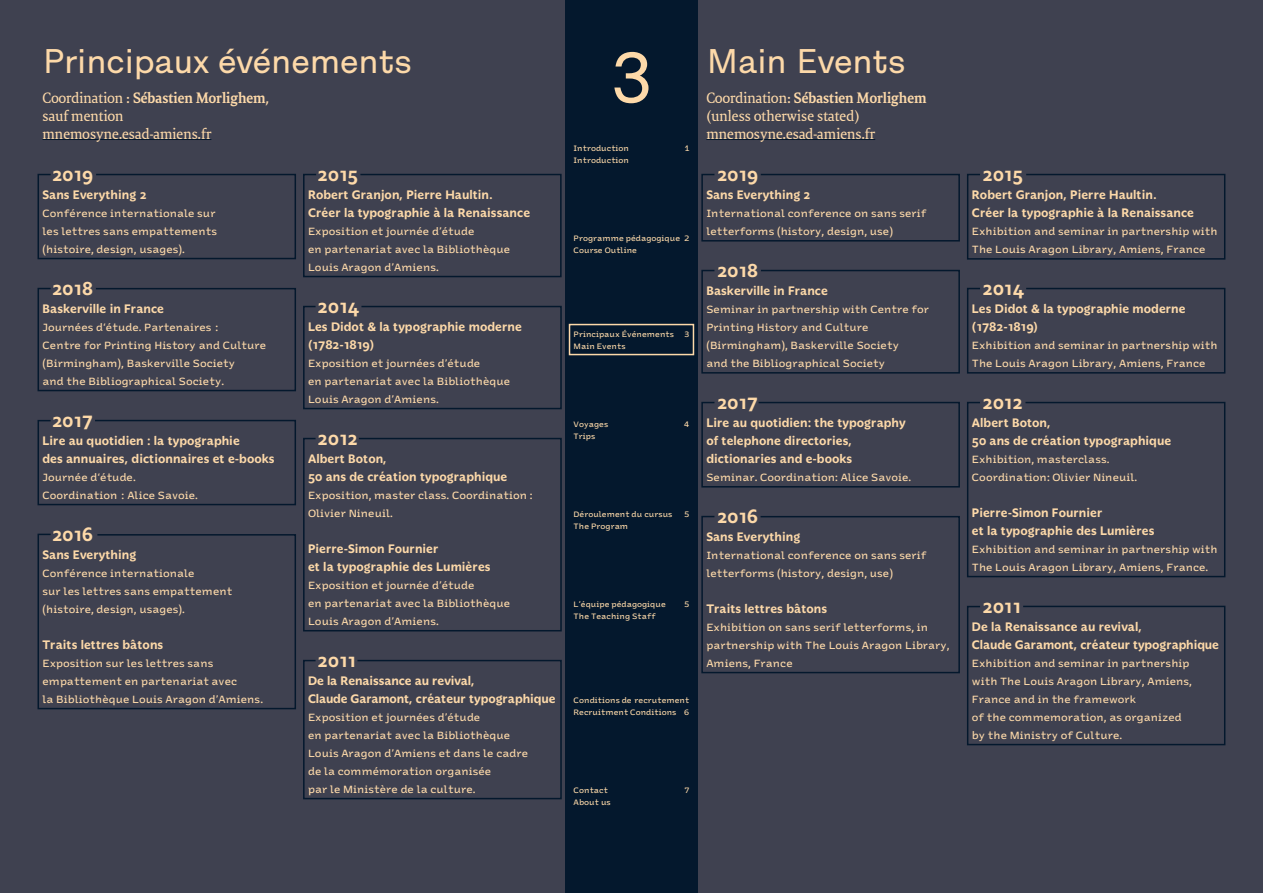
<style>
.page{position:relative;width:1263px;height:893px;background:#fff}
.page>*{position:absolute;margin:0;border:0;box-sizing:border-box;transform-origin:0 0}
.t1{font:75px "Welfare Grot";color:#fdd9a9}
.t2{font:36px "Welfare Grot";color:#fdd9a9}
.t3{font:700 18px "Safar";color:#fdd9a9}
.t4{font:15px/18px "Neel Serif";color:#fdd9a9}
.t5{font:12px/18px "Tiga Micro";color:#fdd9a9}
.t6{font:700 12px/18px "Safar";color:#fdd9a9}
.t7{font:9px/12px "Tiga Micro";color:#fdd9a9}
.s1{font-weight:700}
</style>
<div class="page">
<div style="left:0;top:0;width:565px;height:893px;background:#3f4150"></div>
<div style="left:698px;top:0;width:565px;height:893px;background:#3f4150"></div>
<div style="left:565px;top:0;width:133px;height:893px;background:#04182d"></div>
<hr style="left:706px;top:139px;width:169px;height:1px;background:#04182d">
<hr style="left:43px;top:139px;width:168px;height:1px;background:#04182d">
<svg style="left:37px;top:173px;width:525px;height:105px"></svg>
<svg style="left:303px;top:437px;width:259px;height:195px"></svg>
<svg style="left:303px;top:660px;width:259px;height:140px"></svg>
<svg style="left:701px;top:173px;width:525px;height:87px"></svg>
<svg style="left:967px;top:401px;width:259px;height:114px"></svg>
<svg style="left:37px;top:287px;width:525px;height:123px"></svg>
<svg style="left:701px;top:269px;width:525px;height:105px"></svg>
<svg style="left:37px;top:419px;width:259px;height:87px"></svg>
<svg style="left:701px;top:401px;width:259px;height:87px"></svg>
<svg style="left:701px;top:515px;width:525px;height:231px"></svg>
<svg style="left:37px;top:533px;width:259px;height:177px"></svg>
<div style="left:569px;top:324px;width:125px;height:31px;border:2px solid #fdd9a9"></div>
<h2 class="t2" style="left:43px;top:40px;width:371px">Principaux événements</h2>
<h2 class="t2" style="left:706px;top:40px;width:201px">Main Events</h2>
<h1 class="t1" style="left:609px;top:34px;width:46px">3</h1>
<p class="t4" style="left:43px;top:88px;width:228px">Coordination : <span class="s1">Sébastien Morlighem</span>, sauf mention mnemosyne.esad-amiens.fr</p>
<h3 class="t3" style="left:52px;top:164px;width:42px">2019</h3>
<p class="t6" style="left:43px;top:185px;width:106px">Sans Everything 2</p>
<p class="t5" style="left:43px;top:203px;width:176px;text-align:justify">Conférence internationale sur les lettres sans empattements (histoire, design, usages).</p>
<h3 class="t3" style="left:52px;top:278px;width:42px">2018</h3>
<p class="t6" style="left:43px;top:299px;width:123px">Baskerville in France</p>
<p class="t5" style="left:43px;top:317px;width:225px">Journées d‘étude. Partenaires :<br>Centre for Printing History and Culture (Birmingham), Baskerville Society<br>and the Bibliographical Society.</p>
<h3 class="t3" style="left:52px;top:410px;width:42px">2017</h3>
<p class="t6" style="left:43px;top:431px;width:234px">Lire au quotidien : la typographie<br>des annuaires, dictionnaires et e-books</p>
<p class="t5" style="left:43px;top:467px;width:157px">Journée d‘étude.<br>Coordination : Alice Savoie.</p>
<h3 class="t3" style="left:52px;top:524px;width:42px">2016</h3>
<p class="t6" style="left:43px;top:545px;width:95px">Sans Everything</p>
<p class="t5" style="left:43px;top:563px;width:191px">Conférence internationale<br>sur les lettres sans empattement (histoire, design, usages).</p>
<p class="t6" style="left:43px;top:635px;width:122px">Traits lettres bâtons</p>
<p class="t5" style="left:43px;top:653px;width:222px">Exposition sur les lettres sans empattement en partenariat avec<br>la Bibliothèque Louis Aragon d’Amiens.</p>
<p class="t4" style="left:706px;top:88px;width:222px">Coordination: <span class="s1">Sébastien Morlighem </span>(unless otherwise stated) mnemosyne.esad-amiens.fr</p>
<h3 class="t3" style="left:717px;top:164px;width:42px">2019</h3>
<p class="t6" style="left:706px;top:185px;width:106px">Sans Everything 2</p>
<p class="t5" style="left:706px;top:203px;width:222px">International conference on sans serif letterforms (history, design, use)</p>
<h3 class="t3" style="left:717px;top:260px;width:42px">2018</h3>
<p class="t6" style="left:706px;top:281px;width:123px">Baskerville in France</p>
<p class="t5" style="left:706px;top:299px;width:224px">Seminar in partnership with Centre for Printing History and Culture (Birmingham), Baskerville Society<br>and the Bibliographical Society</p>
<h3 class="t3" style="left:717px;top:392px;width:42px">2017</h3>
<p class="t6" style="left:706px;top:413px;width:201px">Lire au quotidien: the typography of telephone directories, dictionaries and e-books</p>
<p class="t5" style="left:706px;top:467px;width:206px">Seminar. Coordination: Alice Savoie.</p>
<h3 class="t3" style="left:717px;top:506px;width:42px">2016</h3>
<p class="t6" style="left:706px;top:527px;width:95px">Sans Everything</p>
<p class="t5" style="left:706px;top:545px;width:222px">International conference on sans serif letterforms (history, design, use)</p>
<p class="t6" style="left:706px;top:599px;width:122px">Traits lettres bâtons</p>
<p class="t5" style="left:706px;top:617px;width:245px">Exhibition on sans serif letterforms, in partnership with The Louis Aragon Library,<br>Amiens, France</p>
<p class="t7" style="left:574px;top:141px;width:57px">Introduction</p>
<p class="t7" style="left:685px;top:141px;width:6px">1</p>
<p class="t7" style="left:574px;top:153px;width:57px">Introduction</p>
<h3 class="t3" style="left:318px;top:164px;width:42px">2015</h3>
<p class="t6" style="left:308px;top:185px;width:224px">Robert Granjon, Pierre Haultin.<br>Créer la typographie à la Renaissance</p>
<p class="t5" style="left:308px;top:221px;width:204px">Exposition et journée d’étude<br>en partenariat avec la Bibliothèque<br>Louis Aragon d’Amiens.</p>
<h3 class="t3" style="left:318px;top:296px;width:44px">2014</h3>
<p class="t6" style="left:308px;top:317px;width:215px">Les Didot &amp; la typographie moderne (1782-1819)</p>
<p class="t5" style="left:308px;top:353px;width:204px">Exposition et journées d’étude<br>en partenariat avec la Bibliothèque<br>Louis Aragon d’Amiens.</p>
<h3 class="t3" style="left:318px;top:428px;width:42px">2012</h3>
<p class="t6" style="left:308px;top:449px;width:201px">Albert Boton,<br>50 ans de création typographique</p>
<p class="t5" style="left:308px;top:485px;width:226px">Exposition, master class. Coordination :<br>Olivier Nineuil.</p>
<p class="t6" style="left:308px;top:539px;width:184px">Pierre-Simon Fournier<br>et la typographie des Lumières</p>
<p class="t5" style="left:308px;top:575px;width:204px">Exposition et journée d’étude<br>en partenariat avec la Bibliothèque<br>Louis Aragon d’Amiens.</p>
<h3 class="t3" style="left:318px;top:650px;width:40px">2011</h3>
<p class="t6" style="left:308px;top:671px;width:249px">De la Renaissance au revival,<br>Claude Garamont, créateur typographique</p>
<p class="t5" style="left:308px;top:707px;width:222px">Exposition et journées d’étude<br>en partenariat avec la Bibliothèque Louis Aragon d’Amiens et dans le cadre de la commémoration organisée<br>par le Ministère de la culture.</p>
<p class="t7" style="left:574px;top:231px;width:117px">Programme pédagogique 2<br>Course Outline</p>
<p class="t7" style="left:574px;top:327px;width:117px">Principaux Événements 3</p>
<p class="t7" style="left:574px;top:339px;width:54px">Main Events</p>
<p class="t7" style="left:574px;top:417px;width:36px">Voyages</p>
<p class="t7" style="left:684px;top:417px;width:7px">4</p>
<p class="t7" style="left:574px;top:429px;width:23px">Trips</p>
<p class="t7" style="left:574px;top:507px;width:100px">Déroulement du cursus</p>
<p class="t7" style="left:684px;top:507px;width:6px">5</p>
<p class="t7" style="left:574px;top:519px;width:56px">The Program</p>
<p class="t7" style="left:574px;top:597px;width:94px">L’équipe pédagogique</p>
<p class="t7" style="left:684px;top:597px;width:6px">5</p>
<p class="t7" style="left:574px;top:609px;width:83px">The Teaching Staff</p>
<p class="t7" style="left:574px;top:693px;width:117px">Conditions de recrutement<br>Recruitment Conditions 6</p>
<p class="t7" style="left:574px;top:783px;width:36px">Contact</p>
<p class="t7" style="left:684px;top:783px;width:7px">7</p>
<p class="t7" style="left:574px;top:795px;width:39px">About us</p>
<h3 class="t3" style="left:982px;top:164px;width:42px">2015</h3>
<p class="t6" style="left:972px;top:185px;width:224px">Robert Granjon, Pierre Haultin.<br>Créer la typographie à la Renaissance</p>
<p class="t5" style="left:972px;top:221px;width:247px">Exhibition and seminar in partnership with<br>The Louis Aragon Library, Amiens, France</p>
<h3 class="t3" style="left:982px;top:278px;width:44px">2014</h3>
<p class="t6" style="left:972px;top:299px;width:215px">Les Didot &amp; la typographie moderne (1782-1819)</p>
<p class="t5" style="left:972px;top:335px;width:247px">Exhibition and seminar in partnership with<br>The Louis Aragon Library, Amiens, France</p>
<h3 class="t3" style="left:982px;top:392px;width:42px">2012</h3>
<p class="t6" style="left:972px;top:413px;width:201px">Albert Boton,<br>50 ans de création typographique</p>
<p class="t5" style="left:972px;top:449px;width:167px">Exhibition, masterclass.<br>Coordination: Olivier Nineuil.</p>
<p class="t6" style="left:972px;top:503px;width:184px">Pierre-Simon Fournier<br>et la typographie des Lumières</p>
<p class="t5" style="left:972px;top:539px;width:247px">Exhibition and seminar in partnership with<br>The Louis Aragon Library, Amiens, France.</p>
<h3 class="t3" style="left:982px;top:596px;width:40px">2011</h3>
<p class="t6" style="left:972px;top:617px;width:249px">De la Renaissance au revival,<br>Claude Garamont, créateur typographique</p>
<p class="t5" style="left:972px;top:653px;width:222px">Exhibition and seminar in partnership with The Louis Aragon Library, Amiens, France and in the framework<br>of the commemoration, as organized by the Ministry of Culture.</p>
</div>
